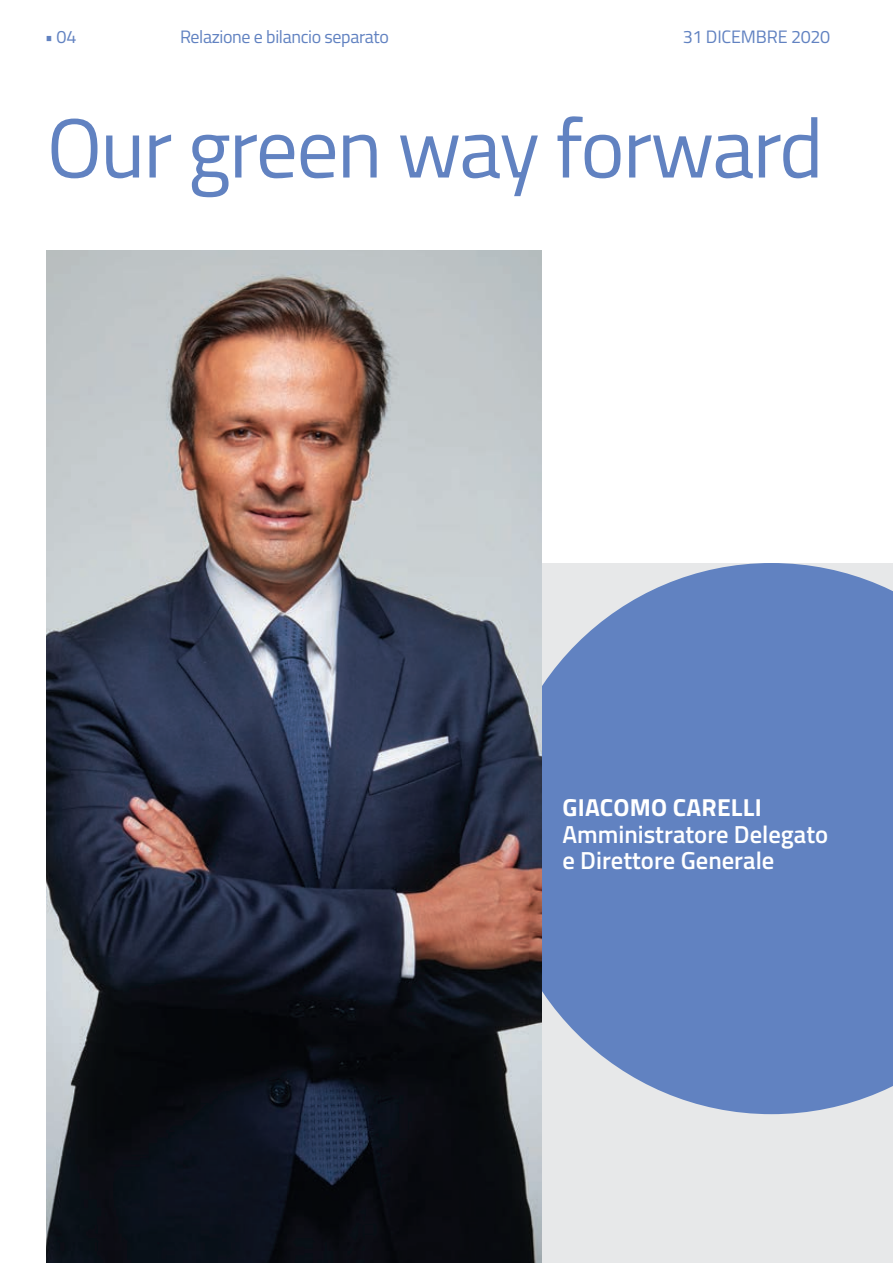
<style>
.page{position:relative;width:893px;height:1263px;background:#fff}
.page>*{position:absolute;margin:0;border:0;box-sizing:border-box;transform-origin:0 0}
.t1{font:84px "Titillium";letter-spacing:-.02em;color:#6182c1}
.t2{font:600 24.6px/26.7px "Titillium";color:#fff}
.t3{font:700 24.6px "Titillium";letter-spacing:.01em;color:#fff}
.t4{font:18px "Titillium";letter-spacing:-.02em;color:#6182c1}
</style>
<div class="page">
<div style="left:47px;top:563px;width:846px;height:700px;background:#e7e8e9"></div>
<svg style="left:541px;top:563px;width:352px;height:551px;background:#6e8bc2"></svg>
<img style="left:47px;top:250px;width:494px;height:1013px">
<p class="t4" style="left:45px;top:23px;width:33px">• 04</p>
<p class="t4" style="left:180px;top:23px;width:211px">Relazione e bilancio separato</p>
<p class="t4" style="left:683px;top:23px;width:149px">31 DICEMBRE 2020</p>
<h1 class="t1" style="left:47px;top:87px;width:778px">Our green way forward</h1>
<h2 class="t3" style="left:562px;top:788px;width:201px">GIACOMO CARELLI</h2>
<h2 class="t2" style="left:562px;top:819px;width:267px">Amministratore Delegato e Direttore Generale</h2>
</div>
